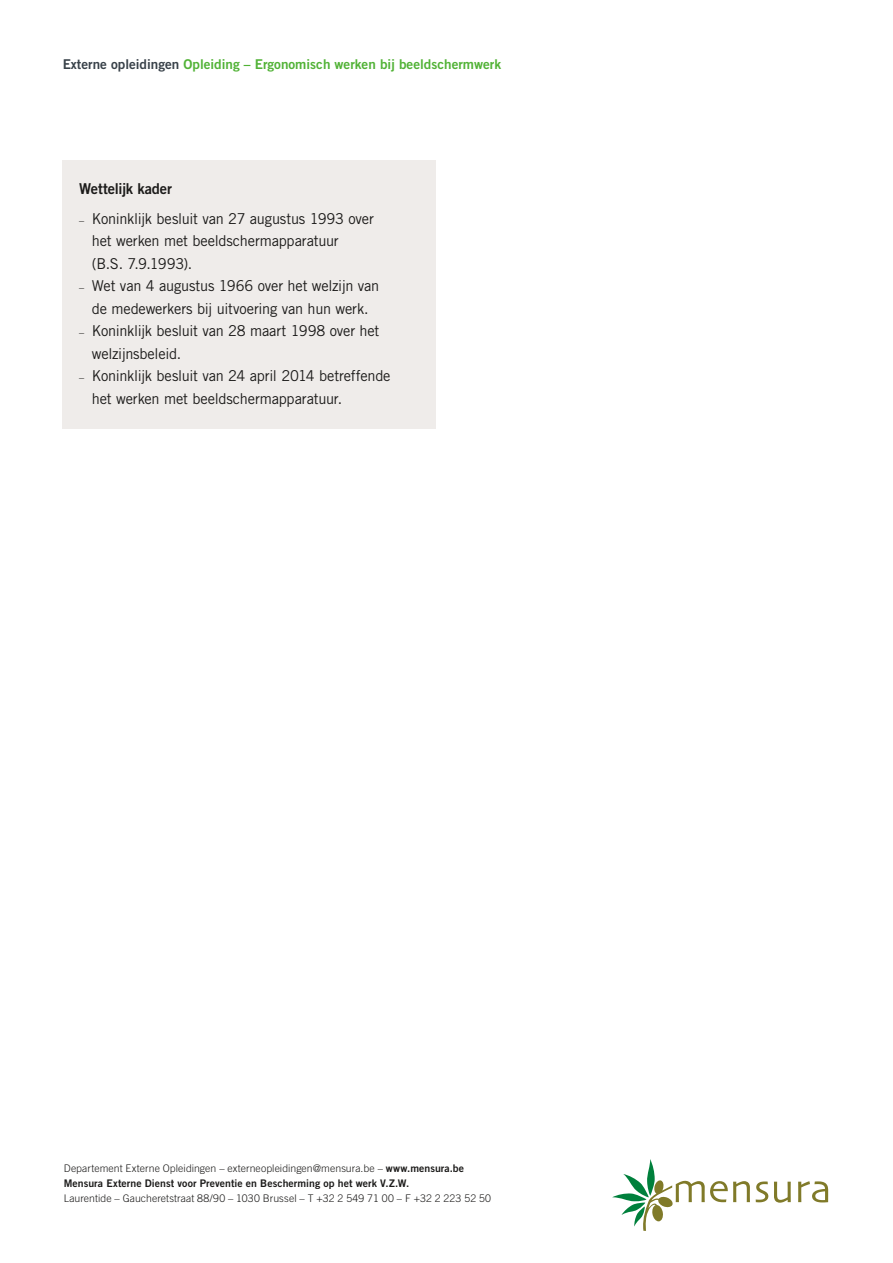
<style>
.page{position:relative;width:893px;height:1263px;background:#fff}
.page>*{position:absolute;margin:0;border:0;box-sizing:border-box;transform-origin:0 0}
.t1{font:15px/22.5px "Trade Gothic LT Std";letter-spacing:-.01em;color:#1c1b1a}
.t2{font:15px "Trade Gothic LT Std Bd 2";letter-spacing:-.01em;color:#1c1b1a}
.t3{font:13.5px "Trade Gothic LT Std Bd 2";color:#51b236}
.t4{font:300 10.5px "Trade Gothic LT Std";letter-spacing:.005em;color:#1c1b1a}
.t5{font:10.5px "Trade Gothic LT Std Bd 2";letter-spacing:.005em;color:#1c1b1a}
.s1{color:#384149}
.s2{font-weight:300;font-size:10.5px}
.s3{font-family:"Trade Gothic LT Std Bd 2";font-weight:400}
</style>
<div class="page">
<svg style="left:756px;top:1181px;width:12px;height:21px"></svg>
<svg style="left:774px;top:1182px;width:17px;height:21px"></svg>
<svg style="left:798px;top:1181px;width:30px;height:21px"></svg>
<svg style="left:612px;top:1159px;width:138px;height:72px"></svg>
<div style="left:62px;top:160px;width:374px;height:268px;background:#efecea"></div>
<p class="t3" style="left:63px;top:56px;width:440px"><span class="s1">Externe opleidingen</span> Opleiding – Ergonomisch werken bij beeldschermwerk</p>
<p class="t2" style="left:79px;top:179px;width:94px">Wettelijk kader</p>
<p class="t1" style="left:92px;top:207px;width:284px;text-indent:-13px"><span class="s2">–</span> Koninklijk besluit van 27 augustus 1993 over het werken met beeldschermapparatuur<br>(B.S. 7.9.1993).</p>
<p class="t1" style="left:79px;top:274px;width:302px;text-align:center"><span class="s2">–</span> Wet van 4 augustus 1966 over het welzijn van de medewerkers bij uitvoering van hun werk.</p>
<p class="t1" style="left:92px;top:319px;width:289px;text-indent:-13px"><span class="s2">–</span> Koninklijk besluit van 28 maart 1998 over het welzijnsbeleid.</p>
<p class="t1" style="left:92px;top:364px;width:300px;text-indent:-13px"><span class="s2">–</span> Koninklijk besluit van 24 april 2014 betreffende het werken met beeldschermapparatuur.</p>
<p class="t4" style="left:64px;top:1162px;width:402px">Departement Externe Opleidingen – externeopleidingen@mensura.be – <span class="s3">www.mensura.be</span></p>
<p class="t5" style="left:64px;top:1176px;width:347px">Mensura Externe Dienst voor Preventie en Bescherming op het werk V.Z.W.</p>
<p class="t4" style="left:64px;top:1192px;width:429px">Laurentide – Gaucheretstraat 88/90 – 1030 Brussel – T +32 2 549 71 00 – F +32 2 223 52 50</p>
</div>
